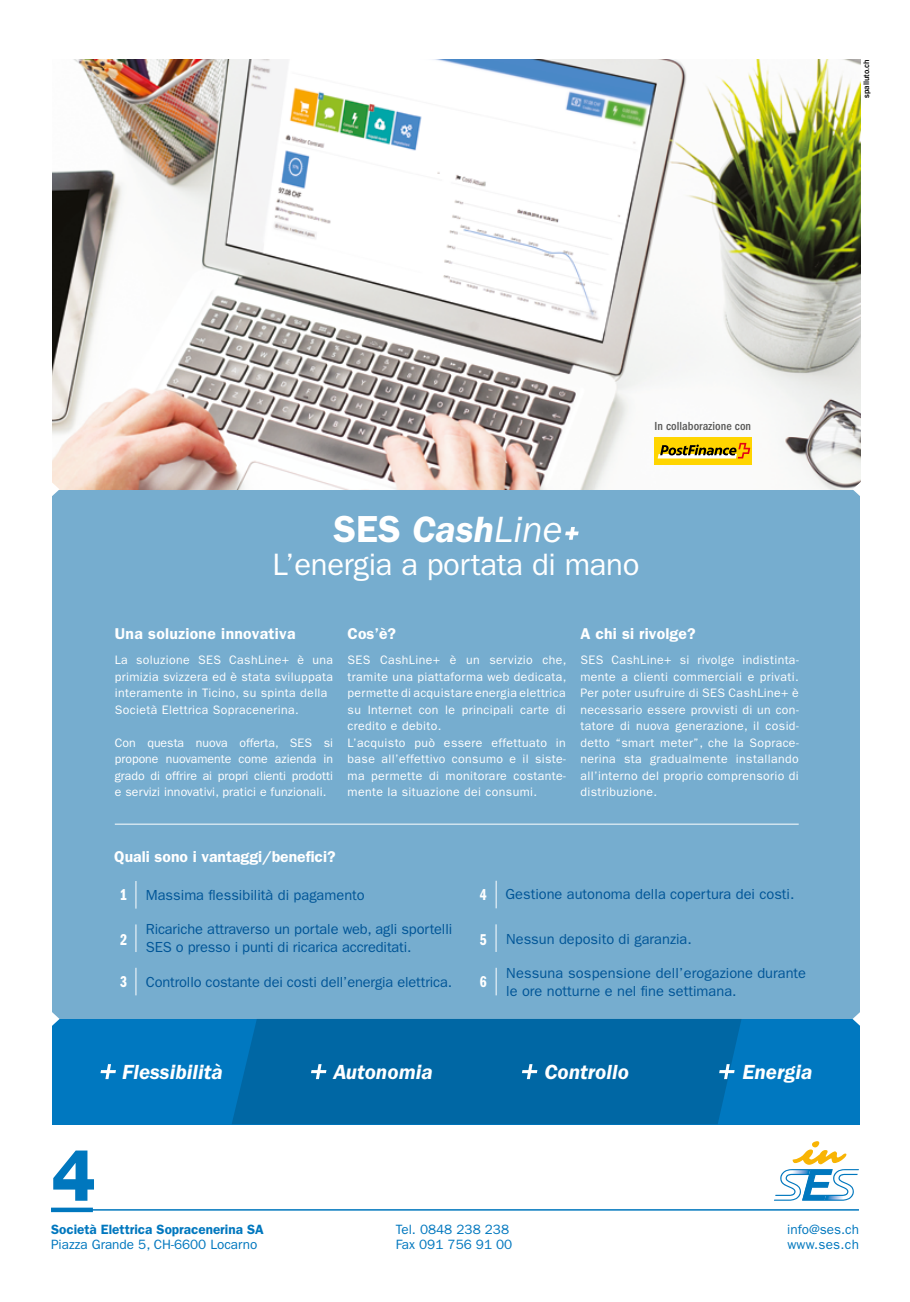
<style>
.page{position:relative;width:910px;height:1302px;background:#fff}
.page>*{position:absolute;margin:0;border:0;box-sizing:border-box;transform-origin:0 0}
.t1{font:800 72px "Helvetica Neue LT Std";color:#0077be}
.t2{font:italic 600 37.8px "ITC Franklin Gothic Std";color:#fff}
.t3{font:31.05px "ITC Franklin Gothic Std";letter-spacing:-.01em;color:#fff}
.t4{font:italic 600 21.15px "ITC Franklin Gothic Std";color:#fff}
.t5{font:16.2px "ITC Franklin Gothic Std Dm Cp";color:#fff}
.t6{font:600 15.75px "ITC Franklin Gothic Std";letter-spacing:.01em;color:#fff}
.t7{font:14.55px/17.9px "ITC Franklin Gothic Std";color:#005597}
.t8{font:13.5px/15px "ITC Franklin Gothic Std";color:#0077be}
.t9{font:600 13.5px "ITC Franklin Gothic Std";color:#0077be}
.t10{font:12.3px/16.5px "ITC Franklin Gothic Std";letter-spacing:.03em;color:#fff}
.t11{font:500 condensed 12.15px "ITC Franklin Gothic Std";letter-spacing:.005em;color:#575756}
.t12{font:500 8.25px "Franklin Gothic";color:#000}
.s1{font-style:normal}
.s2{font-weight:400}
.s3{font-family:"ITC Franklin Gothic Std Dm Cp";font-size:16.2px;color:#fff}
</style>
<div class="page">
<div style="left:52px;top:163px;width:808px;height:855px;background:#76adcf"></div>
<hr style="left:51px;top:1208px;width:808px;height:2px;background:#0077be">
<svg style="left:51px;top:1207px;width:42px;height:4px"></svg>
<svg style="left:774px;top:1141px;width:85px;height:59px"></svg>
<div style="left:52px;top:1018px;width:808px;height:105px;background:#0078c0"></div>
<div style="left:232px;top:1018px;width:509px;height:105px;background:#0067a4"></div>
<svg style="left:100px;top:1064px;width:16px;height:14px"></svg>
<svg style="left:311px;top:1063px;width:15px;height:15px"></svg>
<svg style="left:522px;top:1063px;width:15px;height:15px"></svg>
<svg style="left:719px;top:1063px;width:16px;height:15px"></svg>
<svg style="left:52px;top:1012px;width:8px;height:14px"></svg>
<svg style="left:853px;top:1012px;width:7px;height:14px"></svg>
<hr style="left:115px;top:823px;width:684px;height:1px;background:#fff">
<svg style="left:496px;top:967px;width:1px;height:28px"></svg>
<svg style="left:496px;top:924px;width:1px;height:27px"></svg>
<svg style="left:496px;top:880px;width:1px;height:28px"></svg>
<svg style="left:136px;top:881px;width:1px;height:27px"></svg>
<svg style="left:136px;top:924px;width:1px;height:27px"></svg>
<svg style="left:136px;top:967px;width:1px;height:28px"></svg>
<img style="left:52px;top:60px;width:808px;height:429px">
<svg style="left:52px;top:466px;width:8px;height:30px"></svg>
<svg style="left:853px;top:466px;width:8px;height:30px"></svg>
<div style="left:654px;top:437px;width:98px;height:28px;background:#ffd500"></div>
<svg style="left:658px;top:443px;width:92px;height:15px"></svg>
<svg style="left:565px;top:527px;width:14px;height:12px"></svg>
<p class="t12" style="left:861px;top:98px;width:40px;rotate:-90deg">spalluto.ch</p>
<p class="t11" style="left:654px;top:418px;width:98px">In collaborazione con</p>
<h2 class="t2" style="left:333px;top:508px;width:231px"><span class="s1">SES</span> Cash<span class="s2">Line</span></h2>
<h3 class="t3" style="left:273px;top:547px;width:368px">L’energia a portata di mano</h3>
<p class="t6" style="left:115px;top:623px;width:182px">Una soluzione innovativa</p>
<p class="t10" style="left:115px;top:651px;width:220px">La soluzione SES CashLine+ è una primizia svizzera ed è stata sviluppata interamente in Ticino, su spinta della Società Elettrica Sopracenerina.</p>
<p class="t10" style="left:115px;top:734px;width:220px;text-align:justify">Con questa nuova offerta, SES si propone nuovamente come azienda in grado di offrire ai propri clienti prodotti e servizi innovativi, pratici e funzionali.</p>
<p class="t6" style="left:348px;top:623px;width:50px">Cos’è?</p>
<p class="t10" style="left:348px;top:651px;width:220px">SES CashLine+ è un servizio che, tramite una piattaforma web dedicata, permette di acquistare energia elettrica su Internet con le principali carte di credito e debito.<br>L’acquisto può essere effettuato in base all’effettivo consumo e il siste&shy;ma permette di monitorare costante&shy;mente la situazione dei consumi.</p>
<p class="t6" style="left:580px;top:623px;width:117px">A chi si rivolge?</p>
<p class="t10" style="left:580px;top:651px;width:220px;text-align:justify">SES CashLine+ si rivolge indistinta&shy;mente a clienti commerciali e privati.<br>Per poter usufruire di SES CashLine+ è necessario essere provvisti di un con&shy;tatore di nuova generazione, il cosid&shy;detto “smart meter”, che la Soprace&shy;nerina sta gradualmente installando all’interno del proprio comprensorio di distribuzione.</p>
<p class="t6" style="left:114px;top:847px;width:223px">Quali sono i vantaggi/benefici?</p>
<p class="t7" style="left:120px;top:885px;width:246px"><span class="s3">1</span> Massima flessibilità di pagamento</p>
<p class="t7" style="left:480px;top:885px;width:316px"><span class="s3">4</span> Gestione autonoma della copertura dei costi.</p>
<p class="t7" style="left:146px;top:920px;width:308px">Ricariche attraverso un portale web, agli sportelli<br>SES o presso i punti di ricarica accreditati.</p>
<h3 class="t5" style="left:120px;top:930px;width:8px">2</h3>
<p class="t7" style="left:120px;top:972px;width:334px"><span class="s3">3</span> Controllo costante dei costi dell’energia elettrica.</p>
<p class="t7" style="left:480px;top:930px;width:214px"><span class="s3">5</span> Nessun deposito di garanzia.</p>
<p class="t7" style="left:506px;top:963px;width:301px">Nessuna sospensione dell’erogazione durante le ore notturne e nel fine settimana.</p>
<h3 class="t5" style="left:480px;top:972px;width:8px">6</h3>
<h3 class="t4" style="left:122px;top:1059px;width:102px">Flessibilità</h3>
<h3 class="t4" style="left:333px;top:1059px;width:101px">Autonomia</h3>
<h3 class="t4" style="left:544px;top:1059px;width:86px">Controllo</h3>
<h3 class="t4" style="left:742px;top:1059px;width:72px">Energia</h3>
<h1 class="t1" style="left:51px;top:1131px;width:47px">4</h1>
<p class="t9" style="left:51px;top:1220px;width:214px">Società Elettrica Sopracenerina SA</p>
<p class="t8" style="left:51px;top:1236px;width:208px">Piazza Grande 5, CH-6600 Locarno</p>
<p class="t8" style="left:396px;top:1221px;width:118px">Tel. 0848 238 238<br>Fax 091 756 91 00</p>
<p class="t8" style="left:787px;top:1221px;width:73px">info@ses.ch www.ses.ch</p>
</div>
